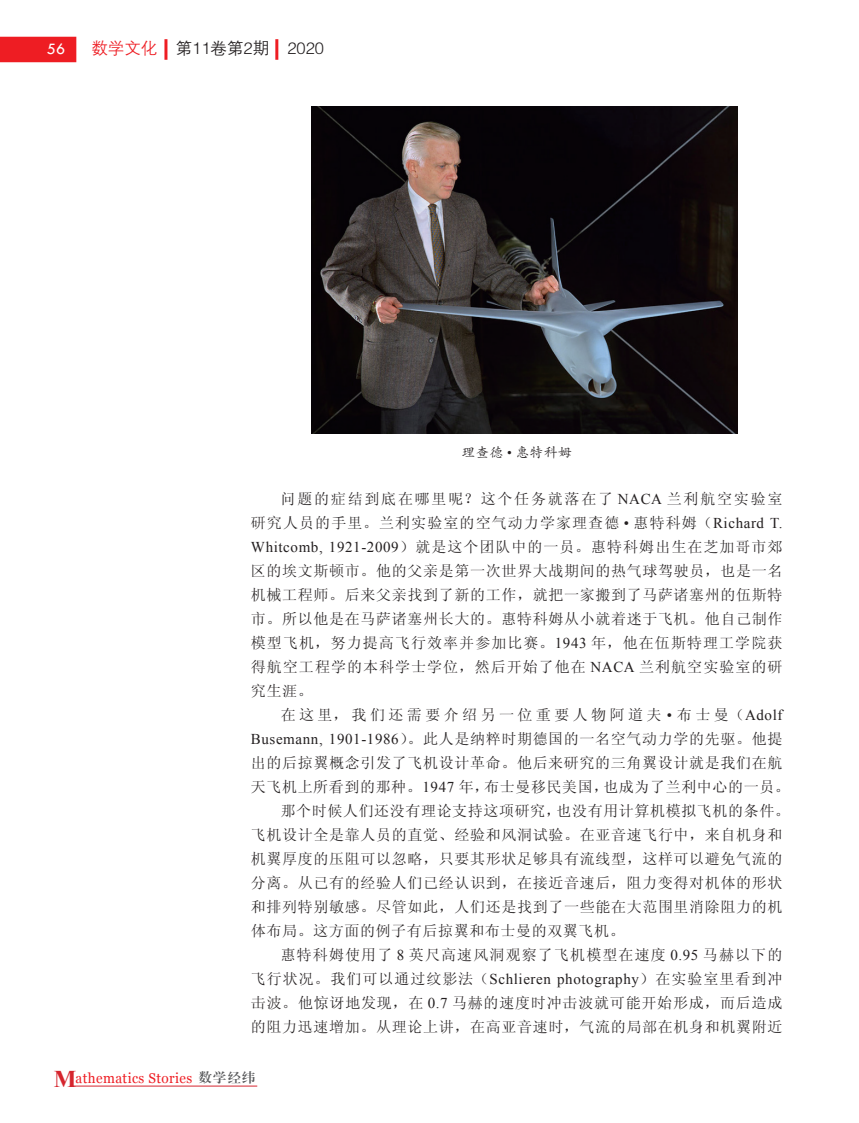
<style>
.page{position:relative;width:859px;height:1123px;background:#fff}
.page>*{position:absolute;margin:0;border:0;box-sizing:border-box;transform-origin:0 0}
.t1{font:16.5px "FZZDXK GBK1 0";color:#231f20}
.t2{font:16.5px "Tw Cen";color:#fff}
.t3{font:15px/24px "Sim Sun";letter-spacing:.045em;color:#231f20;text-align:justify}
.t4{font:15px "Sim Sun";letter-spacing:.065em;color:#231f20}
.t5{font:15px "Sim Sun";letter-spacing:.075em;color:#231f20}
.t6{font:15px "Sim Sun";letter-spacing:.23em;color:#231f20}
.t7{font:14.1px "Georgia";letter-spacing:.03em;color:#ee1d23;scale:.95 1}
.t8{font:13.5px "FZKTK GBK1 0";letter-spacing:.04em;color:#231f20}
.s1{color:#ee1d23}
.s2{font-family:"Times New Roman"}
.s3{font-family:"Times New Roman";font-weight:700;font-size:24px;color:#d5252e}
.s4{font-family:"FZXBSK GBK1 0";font-size:13.05px;color:#57585a}
</style>
<div class="page">
<div style="left:0;top:37px;width:76px;height:25px;background:#ee1d23"></div>
<hr style="left:164px;top:39px;width:3px;height:21px;background:#ee1d23">
<hr style="left:275px;top:39px;width:3px;height:21px;background:#ee1d23">
<hr style="left:70px;top:1085px;width:187px;height:1px;background:#d5252e">
<img style="left:312px;top:106px;width:425px;height:328px">
<p class="t2" style="left:47px;top:39px;width:20px">56</p>
<p class="t1" style="left:91px;top:40px;width:234px"><span class="s1">数学文化</span> 第11卷第2期 2020</p>
<p class="t8" style="left:462px;top:445px;width:111px">理查德 <span class="s2">•</span> 惠特科姆</p>
<p class="t3" style="left:251px;top:487px;width:533px;text-indent:30px">问题的症结到底在哪里呢？这个任务就落在了 <span class="s2">NACA</span> 兰利航空实验室研究人员的手里。兰利实验室的空气动力学家理查德 <span class="s2">•</span> 惠特科姆（<span class="s2">Richard T.<br>Whitcomb, 1921-2009</span>）就是这个团队中的一员。惠特科姆出生在芝加哥市郊区的埃文斯顿市。他的父亲是第一次世界大战期间的热气球驾驶员，也是一名机械工程师。后来父亲找到了新的工作，就把一家搬到了马萨诸塞州的伍斯特市。所以他是在马萨诸塞州长大的。惠特科姆从小就着迷于飞机。他自己制作模型飞机，努力提高飞行效率并参加比赛。<span class="s2">1943</span> 年，他在伍斯特理工学院获得航空工程学的本科学士学位，然后开始了他在 <span class="s2">NACA</span> 兰利航空实验室的研究生涯。</p>
<p class="t6" style="left:281px;top:707px;width:503px">在这里，我们还需要介绍另一位重要人物阿道夫<span class="s2">•</span>布士曼（<span class="s2">Adolf</span></p>
<p class="t3" style="left:251px;top:727px;width:533px"><span class="s2">Busemann, 1901-1986</span>）。此人是纳粹时期德国的一名空气动力学的先驱。他提</p>
<p class="t3" style="left:251px;top:751px;width:533px">出的后掠翼概念引发了飞机设计革命。他后来研究的三角翼设计就是我们在航</p>
<p class="t3" style="left:251px;top:775px;width:540px">天飞机上所看到的那种。<span class="s2">1947</span> 年，布士曼移民美国，也成为了兰利中心的一员。</p>
<p class="t3" style="left:281px;top:799px;width:511px">那个时候人们还没有理论支持这项研究，也没有用计算机模拟飞机的条件。</p>
<p class="t3" style="left:251px;top:823px;width:533px">飞机设计全是靠人员的直觉、经验和风洞试验。在亚音速飞行中，来自机身和</p>
<p class="t3" style="left:251px;top:847px;width:533px">机翼厚度的压阻可以忽略，只要其形状足够具有流线型，这样可以避免气流的</p>
<p class="t3" style="left:251px;top:871px;width:533px">分离。从已有的经验人们已经认识到，在接近音速后，阻力变得对机体的形状</p>
<p class="t3" style="left:251px;top:895px;width:533px">和排列特别敏感。尽管如此，人们还是找到了一些能在大范围里消除阻力的机</p>
<p class="t3" style="left:251px;top:919px;width:375px">体布局。这方面的例子有后掠翼和布士曼的双翼飞机。</p>
<p class="t5" style="left:281px;top:947px;width:503px">惠特科姆使用了 <span class="s2">8</span> 英尺高速风洞观察了飞机模型在速度 <span class="s2">0.95</span> 马赫以下的</p>
<p class="t4" style="left:251px;top:971px;width:533px">飞行状况。我们可以通过纹影法（<span class="s2">Schlieren photography</span>）在实验室里看到冲</p>
<p class="t3" style="left:251px;top:991px;width:533px">击波。他惊讶地发现，在 <span class="s2">0.7</span> 马赫的速度时冲击波就可能开始形成，而后造成</p>
<p class="t3" style="left:251px;top:1015px;width:533px">的阻力迅速增加。从理论上讲，在高亚音速时，气流的局部在机身和机翼附近</p>
<p class="t7" style="left:54px;top:1068px;width:214px"><span class="s3">M</span>athematics Stories <span class="s4">数学经纬</span></p>
</div>
